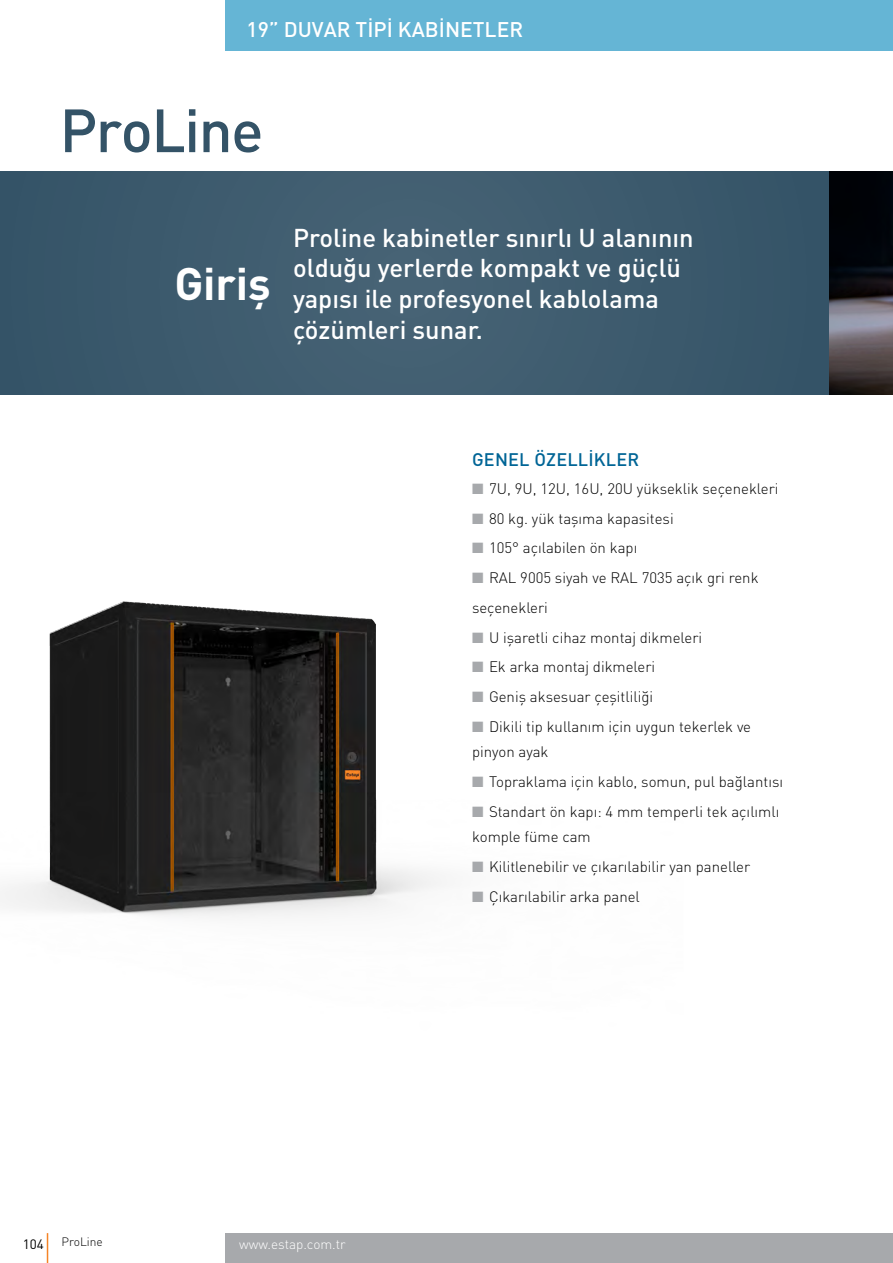
<style>
.page{position:relative;width:893px;height:1263px;background:#fff}
.page>*{position:absolute;margin:0;border:0;box-sizing:border-box;transform-origin:0 0}
.t1{font:500 60px "DIN Pro";letter-spacing:-.025em;color:#345367}
.t2{font:700 45px "DIN Pro";color:#fff}
.t3{font:500 25.5px/30.6px "DIN Pro";color:#fff}
.t4{font:500 21px "DIN Pro";color:#fff}
.t5{font:500 18px "DIN Pro";letter-spacing:.01em;color:#006596}
.t6{font:300 15px/25.5px "DIN Pro";color:#000}
.t7{font:300 13.5px "DIN Pro";color:#fff}
.t8{font:13.5px "DIN Pro";color:#000}
.t9{font:300 12px "DIN Pro";color:#000}
.s1{color:#a7a9ac}
</style>
<div class="page">
<img style="left:0;top:601px;width:442px;height:316px">
<div style="left:0;top:171px;width:829px;height:224px;background:#3d5b6e"></div>
<img style="left:829px;top:171px;width:64px;height:224px">
<div style="left:225px;top:1233px;width:668px;height:30px;background:#a7a9ac"></div>
<div style="left:225px;top:0;width:668px;height:51px;background:#65b5d5"></div>
<hr style="left:47px;top:1233px;width:1px;height:30px;background:#f58427">
<h3 class="t4" style="left:247px;top:15px;width:278px">19” DUVAR TİPİ KABİNETLER</h3>
<h1 class="t1" style="left:60px;top:90px;width:205px">ProLine</h1>
<h2 class="t2" style="left:174px;top:253px;width:98px">Giriş</h2>
<h3 class="t3" style="left:293px;top:221px;width:402px">Proline kabinetler sınırlı U alanının olduğu yerlerde kompakt ve güçlü yapısı ile profesyonel kablolama çözümleri sunar.</h3>
<p class="t5" style="left:472px;top:447px;width:169px">GENEL ÖZELLİKLER</p>
<p class="t6" style="left:472px;top:475px;width:308px"><span class="s1">■</span> 7U, 9U, 12U, 16U, 20U yükseklik seçenekleri</p>
<p class="t6" style="left:472px;top:505px;width:203px"><span class="s1">■</span> 80 kg. yük taşıma kapasitesi</p>
<p class="t6" style="left:472px;top:535px;width:167px"><span class="s1">■</span> 105° açılabilen ön kapı</p>
<p class="t6" style="left:472px;top:562px;width:288px;line-height:29.7px"><span class="s1">■</span> RAL 9005 siyah ve RAL 7035 açık gri renk seçenekleri</p>
<p class="t6" style="left:472px;top:624px;width:232px"><span class="s1">■</span> U işaretli cihaz montaj dikmeleri</p>
<p class="t6" style="left:472px;top:653px;width:185px"><span class="s1">■</span> Ek arka montaj dikmeleri</p>
<p class="t6" style="left:472px;top:683px;width:183px"><span class="s1">■</span> Geniş aksesuar çeşitliliği</p>
<p class="t6" style="left:472px;top:713px;width:281px"><span class="s1">■</span> Dikili tip kullanım için uygun tekerlek ve pinyon ayak</p>
<p class="t6" style="left:472px;top:768px;width:313px"><span class="s1">■</span> Topraklama için kablo, somun, pul bağlantısı</p>
<p class="t6" style="left:472px;top:798px;width:309px"><span class="s1">■</span> Standart ön kapı: 4 mm temperli tek açılımlı komple füme cam</p>
<p class="t6" style="left:472px;top:853px;width:280px"><span class="s1">■</span> Kilitlenebilir ve çıkarılabilir yan paneller</p>
<p class="t6" style="left:472px;top:883px;width:169px"><span class="s1">■</span> Çıkarılabilir arka panel</p>
<p class="t8" style="left:23px;top:1235px;width:23px">104</p>
<p class="t9" style="left:62px;top:1234px;width:43px">ProLine</p>
<p class="t7" style="left:239px;top:1235px;width:108px">www.estap.com.tr</p>
</div>
